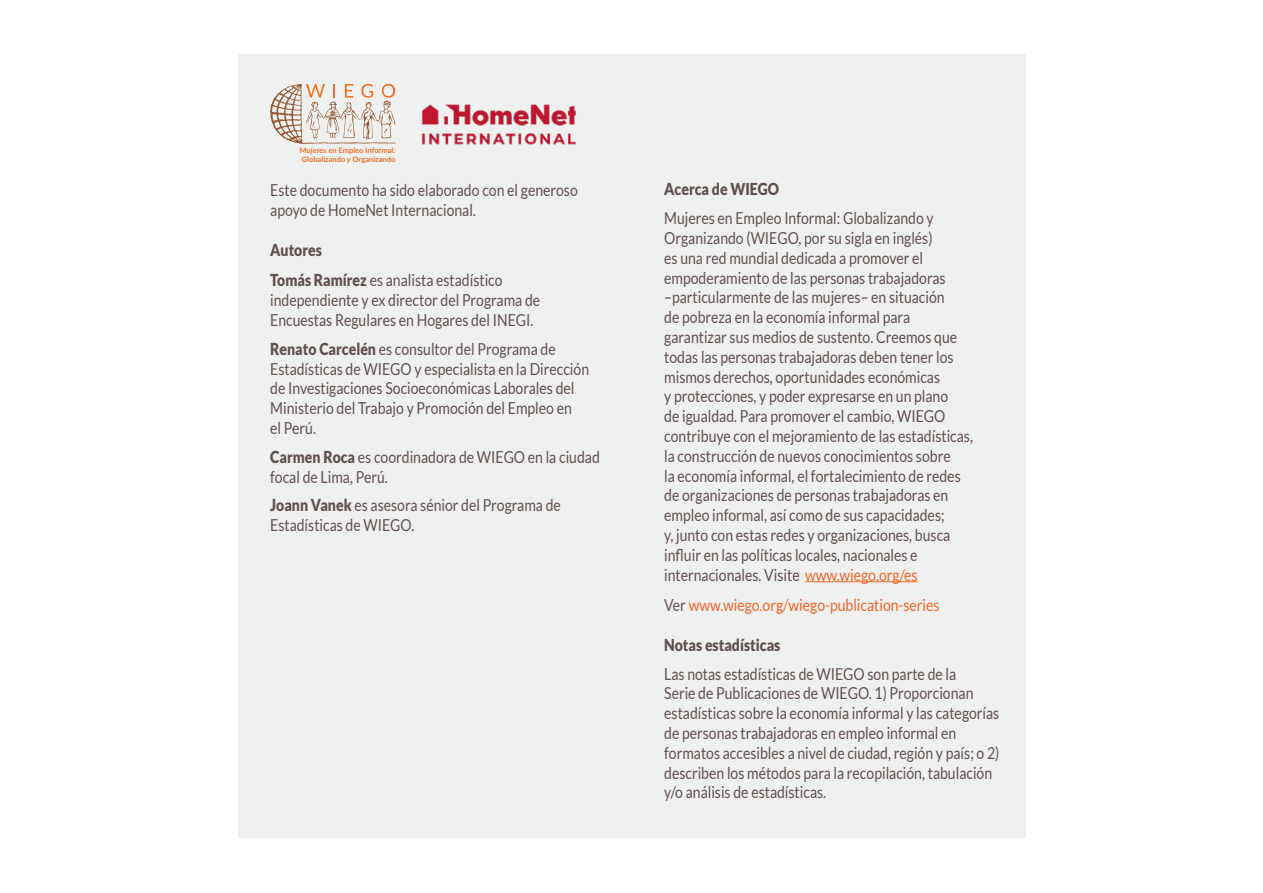
<style>
.page{position:relative;width:1263px;height:893px;background:#fff}
.page>*{position:absolute;margin:0;border:0;box-sizing:border-box;transform-origin:0 0}
.t1{font:16.5px/19.8px "Lato";color:#5f504e;scale:.85 1}
.t2{font:16.5px "Lato";color:#f36624;scale:.85 1}
.t3{font:900 16.5px "Lato";color:#5f504e;scale:.85 1}
.t4{font:700 7.5px/9px "Lato";color:#f36f21;text-align:center}
.s1{font-weight:900}
.s2{color:#f36624}
.s3{color:#5f504e}
</style>
<div class="page">
<div style="left:238px;top:54px;width:788px;height:783px;background:#eff0f0"></div>
<hr style="left:805px;top:581px;width:112px;height:1px;background:#f36624">
<svg style="left:270px;top:84px;width:126px;height:60px"></svg>
<img style="left:422px;top:104px;width:154px;height:41px">
<p class="t4" style="left:299px;top:147px;width:97px">Mujeres en Empleo Informal:<br>Globalizando y Organizando</p>
<p class="t1" style="left:270px;top:182px;width:363px">Este documento ha sido elaborado con el generoso apoyo de HomeNet Internacional.</p>
<p class="t1" style="left:270px;top:236px;width:275px;line-height:30.6px"><span class="s1">Autores<br>Tomás Ramírez</span> es analista estadístico</p>
<p class="t1" style="left:270px;top:291px;width:319px">independiente y ex director del Programa de<br>Encuestas Regulares en Hogares del INEGI.</p>
<p class="t1" style="left:270px;top:340px;width:377px"><span class="s1">Renato Carcelén</span> es consultor del Programa de Estadísticas de WIEGO y especialista en la Dirección de Investigaciones Socioeconómicas Laborales del Ministerio del Trabajo y Promoción del Empleo en<br>el Perú.</p>
<p class="t1" style="left:270px;top:448px;width:389px"><span class="s1">Carmen Roca</span> es coordinadora de WIEGO en la ciudad focal de Lima, Perú.</p>
<p class="t1" style="left:270px;top:497px;width:343px"><span class="s1">Joann Vanek</span> es asesora sénior del Programa de<br>Estadísticas de WIEGO.</p>
<p class="t3" style="left:664px;top:180px;width:137px">Acerca de WIEGO</p>
<p class="t1" style="left:664px;top:209px;width:365px">Mujeres en Empleo Informal: Globalizando y Organizando (WIEGO, por su sigla en inglés)<br>es una red mundial dedicada a promover el empoderamiento de las personas trabajadoras –particularmente de las mujeres– en situación<br>de pobreza en la economía informal para garantizar sus medios de sustento. Creemos que todas las personas trabajadoras deben tener los mismos derechos, oportunidades económicas<br>y protecciones, y poder expresarse en un plano<br>de igualdad. Para promover el cambio, WIEGO contribuye con el mejoramiento de las estadísticas, la construcción de nuevos conocimientos sobre<br>la economía informal, el fortalecimiento de redes de organizaciones de personas trabajadoras en empleo informal, así como de sus capacidades;<br>y, junto con estas redes y organizaciones, busca influir en las políticas locales, nacionales e internacionales. Visite <span class="s2">www.wiego.org/es</span></p>
<p class="t2" style="left:664px;top:598px;width:325px"><span class="s3">Ver</span> www.wiego.org/wiego-publication-series</p>
<p class="t3" style="left:664px;top:638px;width:138px">Notas estadísticas</p>
<p class="t1" style="left:664px;top:665px;width:396px">Las notas estadísticas de WIEGO son parte de la<br>Serie de Publicaciones de WIEGO. 1) Proporcionan estadísticas sobre la economía informal y las categorías de personas trabajadoras en empleo informal en formatos accesibles a nivel de ciudad, región y país; o 2) describen los métodos para la recopilación, tabulación y/o análisis de estadísticas.</p>
</div>
